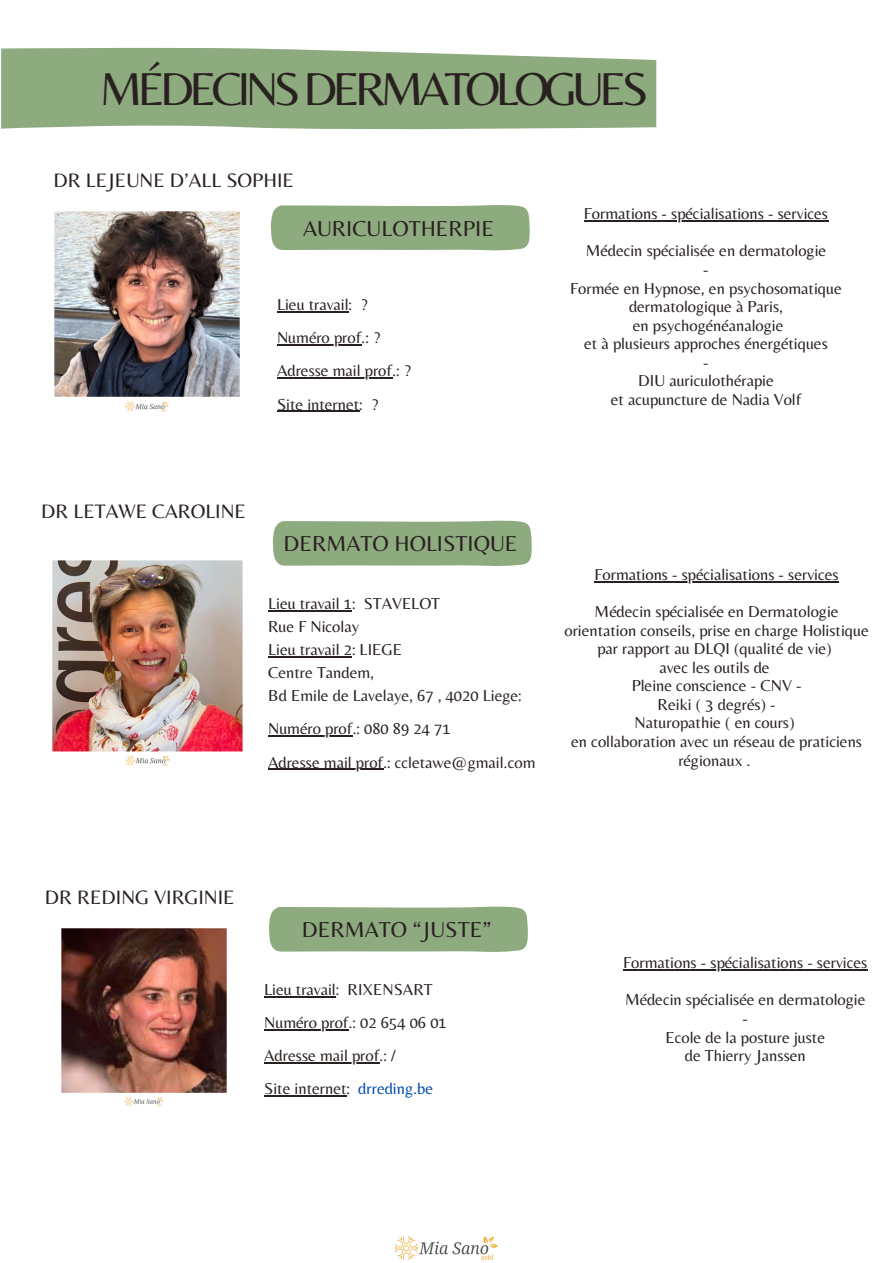
<style>
.page{position:relative;width:893px;height:1263px;background:#fff}
.page>*{position:absolute;margin:0;border:0;box-sizing:border-box;transform-origin:0 0}
.t1{font:48px "Belleza";letter-spacing:-.095em;color:#292120}
.t2{font:22.5px "Belleza";color:#292120}
.t3{font:20.25px "Belleza";color:#292120}
.t4{font:16.5px/18.6px "Belleza";color:#292120}
.s1{color:#004aad}
</style>
<div class="page">
<img style="left:394px;top:1236px;width:104px;height:25px">
<svg style="left:1px;top:47px;width:655px;height:83px;fill:#8eab7f"></svg>
<hr style="left:594px;top:581px;width:244px;height:1px;background:#292120">
<svg style="left:273px;top:520px;width:259px;height:46px"></svg>
<hr style="left:268px;top:610px;width:84px;height:1px;background:#292120">
<hr style="left:268px;top:656px;width:84px;height:1px;background:#292120">
<hr style="left:268px;top:735px;width:84px;height:1px;background:#292120">
<hr style="left:268px;top:769px;width:115px;height:1px;background:#292120">
<img style="left:52px;top:560px;width:191px;height:206px">
<hr style="left:623px;top:969px;width:244px;height:1px;background:#292120">
<svg style="left:269px;top:906px;width:259px;height:46px"></svg>
<hr style="left:264px;top:996px;width:72px;height:1px;background:#292120">
<hr style="left:264px;top:1029px;width:84px;height:1px;background:#292120">
<hr style="left:264px;top:1062px;width:115px;height:1px;background:#292120">
<hr style="left:264px;top:1095px;width:82px;height:2px;background:#292120">
<img style="left:61px;top:928px;width:166px;height:178px">
<hr style="left:584px;top:220px;width:244px;height:1px;background:#292120">
<svg style="left:271px;top:205px;width:259px;height:46px"></svg>
<img style="left:54px;top:211px;width:186px;height:201px">
<hr style="left:277px;top:311px;width:71px;height:1px;background:#292120">
<hr style="left:277px;top:344px;width:84px;height:1px;background:#292120">
<hr style="left:277px;top:378px;width:115px;height:1px;background:#292120">
<hr style="left:277px;top:411px;width:82px;height:1px;background:#292120">
<h1 class="t1" style="left:100px;top:61px;width:550px">MÉDECINSDERMATOLOGUES</h1>
<p class="t3" style="left:53px;top:169px;width:242px">DR LEJEUNE D’ALL SOPHIE</p>
<h2 class="t2" style="left:303px;top:215px;width:192px">AURICULOTHERPIE</h2>
<p class="t4" style="left:277px;top:288px;width:136px;line-height:33.2px">Lieu travail: ?<br>Numéro prof.: ?<br>Adresse mail prof.: ?<br>Site internet: ?</p>
<p class="t4" style="left:584px;top:204px;width:246px">Formations - spécialisations - services</p>
<p class="t4" style="left:570px;top:241px;width:273px;text-align:center">Médecin spécialisée en dermatologie<br>-<br>Formée en Hypnose, en psychosomatique dermatologique à Paris,<br>en psychogénéanalogie<br>et à plusieurs approches énergétiques<br>-<br>DIU auriculothérapie<br>et acupuncture de Nadia Volf</p>
<p class="t3" style="left:41px;top:499px;width:206px">DR LETAWE CAROLINE</p>
<h2 class="t2" style="left:283px;top:530px;width:236px">DERMATO HOLISTIQUE</h2>
<p class="t4" style="left:268px;top:591px;width:255px;line-height:23.1px">Lieu travail 1: STAVELOT<br>Rue F Nicolay<br>Lieu travail 2: LIEGE<br>Centre Tandem,<br>Bd Emile de Lavelaye, 67 , 4020 Liege:</p>
<p class="t4" style="left:268px;top:712px;width:269px;line-height:33.2px">Numéro prof.: 080 89 24 71<br>Adresse mail prof.: ccletawe@gmail.com</p>
<p class="t4" style="left:594px;top:565px;width:246px">Formations - spécialisations - services</p>
<p class="t4" style="left:564px;top:602px;width:306px;text-align:center">Médecin spécialisée en Dermatologie orientation conseils, prise en charge Holistique par rapport au DLQI (qualité de vie)<br>avec les outils de<br>Pleine conscience - CNV -<br>Reiki ( 3 degrés) -<br>Naturopathie ( en cours)<br>en collaboration avec un réseau de praticiens régionaux .</p>
<p class="t3" style="left:45px;top:885px;width:191px">DR REDING VIRGINIE</p>
<h2 class="t2" style="left:302px;top:916px;width:191px">DERMATO “JUSTE”</h2>
<p class="t4" style="left:264px;top:972px;width:184px;line-height:33.2px">Lieu travail: RIXENSART<br>Numéro prof.: 02 654 06 01<br>Adresse mail prof.: /<br>Site internet: <span class="s1">drreding.be</span></p>
<p class="t4" style="left:623px;top:953px;width:246px">Formations - spécialisations - services</p>
<p class="t4" style="left:625px;top:990px;width:242px;text-align:center">Médecin spécialisée en dermatologie -<br>Ecole de la posture juste<br>de Thierry Janssen</p>
</div>
